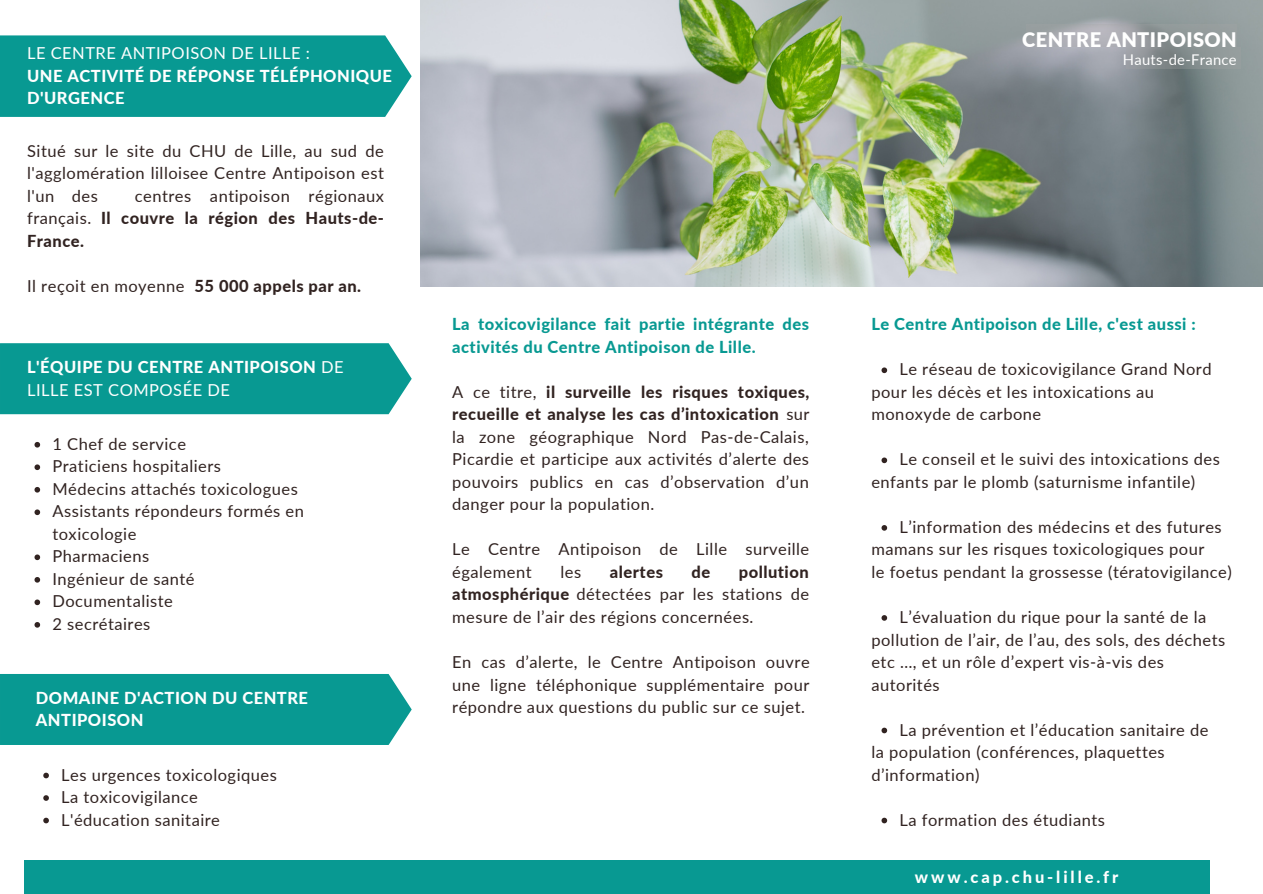
<style>
.page{position:relative;width:1263px;height:894px;background:#fff}
.page>*{position:absolute;margin:0;border:0;box-sizing:border-box;transform-origin:0 0}
.t1{font:900 20.1px "Lato";letter-spacing:.02em;color:#fff}
.t2{font:16.5px/22.5px "Lato";letter-spacing:.03em;color:#312321;text-align:justify}
.t3{font:800 16.5px/22.5px "Lato";letter-spacing:.03em;color:#fff}
.t4{font:800 16.5px/22.5px "Lato";letter-spacing:.03em;color:#089992}
.t5{font:16.5px "Lato";letter-spacing:.03em;color:#fff}
.t6{font:800 16.5px "Lato";letter-spacing:.175em;color:#fff}
.t7{font:800 16.5px "Lato";letter-spacing:.03em;color:#312321}
.t8{font:14.85px "Lato";letter-spacing:.02em;color:#fff}
.s1{font-weight:800}
.s2{font-weight:400}
</style>
<div class="page">
<div style="left:24px;top:860px;width:1186px;height:33px;background:#089992"></div>
<div style="left:0;top:674px;width:412px;height:70px;background:#089992"></div>
<div style="left:0;top:343px;width:412px;height:71px;background:#089992"></div>
<div style="left:0;top:35px;width:412px;height:82px;background:#089992"></div>
<img style="left:421px;top:0;width:842px;height:287px">
<svg style="left:1127px;top:47px;width:114px;height:21px;background:#8a9193"></svg>
<svg style="left:1026px;top:24px;width:211px;height:23px;background:#9ea2a5"></svg>
<svg style="left:881px;top:367px;width:6px;height:6px"></svg>
<svg style="left:881px;top:457px;width:6px;height:6px"></svg>
<svg style="left:881px;top:525px;width:6px;height:5px"></svg>
<svg style="left:881px;top:615px;width:6px;height:5px"></svg>
<svg style="left:881px;top:727px;width:6px;height:6px"></svg>
<svg style="left:881px;top:817px;width:6px;height:6px"></svg>
<svg style="left:35px;top:442px;width:5px;height:5px"></svg>
<svg style="left:35px;top:464px;width:5px;height:6px"></svg>
<svg style="left:35px;top:487px;width:5px;height:5px"></svg>
<svg style="left:35px;top:509px;width:5px;height:6px"></svg>
<svg style="left:35px;top:554px;width:5px;height:6px"></svg>
<svg style="left:35px;top:577px;width:5px;height:5px"></svg>
<svg style="left:35px;top:599px;width:5px;height:6px"></svg>
<svg style="left:35px;top:622px;width:5px;height:5px"></svg>
<svg style="left:43px;top:772px;width:6px;height:6px"></svg>
<svg style="left:43px;top:795px;width:6px;height:5px"></svg>
<svg style="left:43px;top:817px;width:6px;height:6px"></svg>
<p class="t5" style="left:27px;top:43px;width:284px">LE CENTRE ANTIPOISON DE LILLE :</p>
<p class="t3" style="left:27px;top:64px;width:366px">UNE ACTIVITÉ DE RÉPONSE TÉLÉPHONIQUE<br>D'URGENCE</p>
<p class="t2" style="left:27px;top:139px;width:358px">Situé sur le site du CHU de Lille, au sud de l'agglomération lilloisee Centre Antipoison est l'un des</p>
<p class="t2" style="left:27px;top:184px;width:358px;text-indent:108px">centres antipoison régionaux français. <span class="s1">Il couvre la région des Hauts-de-France.</span></p>
<p class="t2" style="left:27px;top:274px;width:336px">Il reçoit en moyenne <span class="s1">55 000 appels par an.</span></p>
<p class="t3" style="left:27px;top:355px;width:318px">L'ÉQUIPE DU CENTRE ANTIPOISON <span class="s2">DE<br>LILLE EST COMPOSÉE DE</span></p>
<p class="t2" style="left:52px;top:432px;width:135px">1 Chef de service</p>
<p class="t2" style="left:52px;top:454px;width:170px">Praticiens hospitaliers</p>
<p class="t2" style="left:52px;top:477px;width:247px">Médecins attachés toxicologues</p>
<p class="t2" style="left:52px;top:499px;width:253px">Assistants répondeurs formés en toxicologie</p>
<p class="t2" style="left:52px;top:544px;width:98px">Pharmaciens</p>
<p class="t2" style="left:52px;top:567px;width:144px">Ingénieur de santé</p>
<p class="t2" style="left:52px;top:589px;width:122px">Documentaliste</p>
<p class="t2" style="left:52px;top:612px;width:100px">2 secrétaires</p>
<p class="t3" style="left:36px;top:686px;width:274px">DOMAINE D'ACTION DU CENTRE<br>ANTIPOISON</p>
<p class="t2" style="left:61px;top:762px;width:217px">Les urgences toxicologiques</p>
<p class="t2" style="left:61px;top:785px;width:138px">La toxicovigilance</p>
<p class="t2" style="left:61px;top:807px;width:160px">L'éducation sanitaire</p>
<p class="t4" style="left:452px;top:312px;width:358px">La toxicovigilance fait partie intégrante des activités du Centre Antipoison de Lille.</p>
<p class="t2" style="left:452px;top:380px;width:359px">A ce titre, <span class="s1">il surveille les risques toxiques, recueille et analyse les cas d’intoxication</span> sur la zone géographique Nord Pas-de-Calais, Picardie et participe aux activités d’alerte des pouvoirs publics en cas d’observation d’un danger pour la population.</p>
<p class="t2" style="left:452px;top:537px;width:359px">Le Centre Antipoison de Lille surveille également</p>
<p class="t2" style="left:452px;top:560px;width:359px;text-indent:287px"><span class="s1">pollution atmosphérique</span> détectées par les stations de mesure de l’air des régions concernées.</p>
<p class="t2" style="left:452px;top:650px;width:359px">En cas d’alerte, le Centre Antipoison ouvre une ligne téléphonique supplémentaire pour répondre aux questions du public sur ce sujet.</p>
<p class="t2" style="left:560px;top:560px;width:22px">les</p>
<p class="t7" style="left:610px;top:561px;width:54px">alertes</p>
<p class="t7" style="left:691px;top:561px;width:20px">de</p>
<p class="t1" style="left:1022px;top:27px;width:216px">CENTRE ANTIPOISON</p>
<p class="t8" style="left:1123px;top:51px;width:115px">Hauts-de-France</p>
<p class="t4" style="left:871px;top:312px;width:326px">Le Centre Antipoison de Lille, c'est aussi :</p>
<p class="t2" style="left:899px;top:357px;width:314px">Le réseau de toxicovigilance Grand Nord</p>
<p class="t2" style="left:871px;top:380px;width:284px">pour les décès et les intoxications au monoxyde de carbone</p>
<p class="t2" style="left:899px;top:447px;width:322px">Le conseil et le suivi des intoxications des</p>
<p class="t2" style="left:871px;top:470px;width:325px">enfants par le plomb (saturnisme infantile)</p>
<p class="t2" style="left:899px;top:515px;width:324px">L’information des médecins et des futures</p>
<p class="t2" style="left:871px;top:537px;width:335px">mamans sur les risques toxicologiques pour</p>
<p class="t2" style="left:871px;top:560px;width:362px">le foetus pendant la grossesse (tératovigilance)</p>
<p class="t2" style="left:899px;top:605px;width:308px">L’évaluation du rique pour la santé de la</p>
<p class="t2" style="left:871px;top:627px;width:355px">pollution de l’air, de l’au, des sols, des déchets</p>
<p class="t2" style="left:871px;top:650px;width:294px">etc …, et un rôle d’expert vis-à-vis des</p>
<p class="t2" style="left:871px;top:672px;width:70px">autorités</p>
<p class="t2" style="left:899px;top:717px;width:311px">La prévention et l’éducation sanitaire de</p>
<p class="t2" style="left:871px;top:740px;width:295px">la population (conférences, plaquettes d’information)</p>
<p class="t2" style="left:899px;top:807px;width:207px">La formation des étudiants</p>
<p class="t6" style="left:915px;top:866px;width:205px">www.cap.chu-lille.fr</p>
</div>
